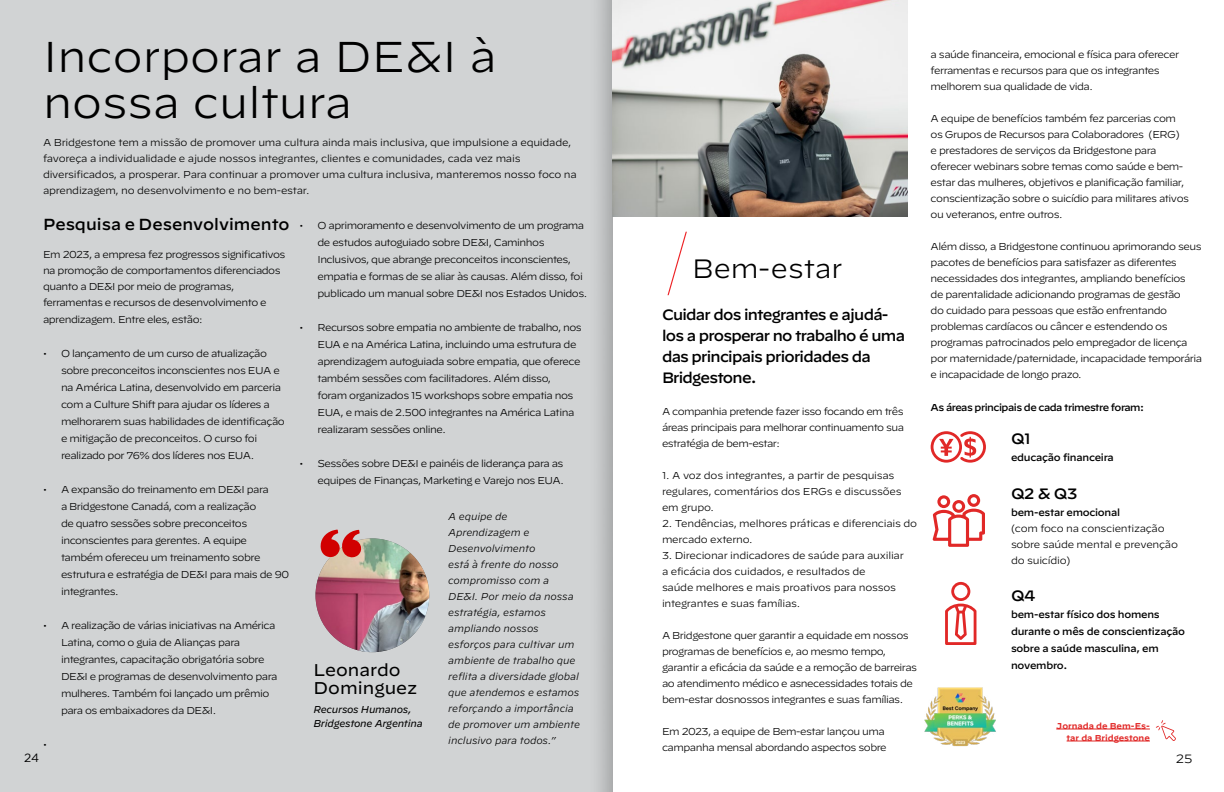
<style>
.page{position:relative;width:1224px;height:792px;background:#fff}
.page>*{position:absolute;margin:0;border:0;box-sizing:border-box;transform-origin:0 0}
.t1{font:300 43px/46px "Decimal";color:#000}
.t2{font:300 26.5px "Decimal";color:#000}
.t3{font:17px/18px "Decimal";color:#000}
.t4{font:500 16px "Decimal";color:#000}
.t5{font:500 15px/21px "Decimal";letter-spacing:-.05em;color:#000}
.t6{font:300 12px "Decimal";color:#000}
.t7{font:12px "Gotham";color:#000}
.t8{font:300 10px/17px "Decimal";letter-spacing:-.05em;color:#000}
.t9{font:300 10px/16px "Decimal";letter-spacing:-.025em;color:#000}
.t10{font:italic 300 10px/16px "Decimal";letter-spacing:-.01em;color:#000}
.t11{font:500 10px/17px "Decimal";letter-spacing:-.025em;color:#000}
.t12{font:500 10px "Decimal";letter-spacing:-.05em;color:#000}
.t13{font:italic 10px/14px "Decimal";letter-spacing:-.025em;color:#000}
.t14{font:600 8.5px/12px "Decimal";color:#e12827;text-align:right}
</style>
<div class="page">
<div style="left:0;top:0;width:612px;height:792px;background:#d1d3d4"></div>
<img style="left:316px;top:538px;width:113px;height:114px;border-radius:57px">
<svg style="left:320px;top:530px;width:42px;height:28px"></svg>
<img style="left:612px;top:0;width:296px;height:217px">
<hr style="left:1056px;top:728px;width:94px;height:2px;background:#e12827">
<hr style="left:1067px;top:740px;width:83px;height:2px;background:#e12827">
<svg style="left:1156px;top:720px;width:20px;height:21px"></svg>
<svg style="left:945px;top:582px;width:31px;height:63px"></svg>
<svg style="left:933px;top:494px;width:52px;height:53px"></svg>
<svg style="left:931px;top:431px;width:55px;height:32px"></svg>
<img style="left:924px;top:687px;width:72px;height:60px">
<svg style="left:668px;top:232px;width:19px;height:63px"></svg>
<h1 class="t1" style="left:43px;top:35px;width:455px">Incorporar a DE&amp;I à nossa cultura</h1>
<p class="t9" style="left:43px;top:135px;width:535px">A Bridgestone tem a missão de promover uma cultura ainda mais inclusiva, que impulsione a equidade, favoreça a individualidade e ajude nossos integrantes, clientes e comunidades, cada vez mais diversificados, a prosperar. Para continuar a promover uma cultura inclusiva, manteremos nosso foco na aprendizagem, no desenvolvimento e no bem-estar.</p>
<h3 class="t4" style="left:43px;top:209px;width:248px">Pesquisa e Desenvolvimento</h3>
<p class="t8" style="left:43px;top:246px;width:244px;line-height:16px">Em 2023, a empresa fez progressos significativos na promoção de comportamentos diferenciados quanto a DE&amp;I por meio de programas, ferramentas e recursos de desenvolvimento e</p>
<p class="t8" style="left:43px;top:311px;width:161px">aprendizagem. Entre eles, estão:</p>
<p class="t8" style="left:61px;top:345px;width:225px;text-indent:-18px">• O lançamento de um curso de atualização sobre preconceitos inconscientes nos EUA e na América Latina, desenvolvido em parceria com a Culture Shift para ajudar os líderes a melhorarem suas habilidades de identificação e mitigação de preconceitos. O curso foi realizado por 76% dos líderes nos EUA.</p>
<p class="t8" style="left:61px;top:481px;width:230px;text-indent:-18px">• A expansão do treinamento em DE&amp;I para<br>a Bridgestone Canadá, com a realização<br>de quatro sessões sobre preconceitos inconscientes para gerentes. A equipe também ofereceu um treinamento sobre estrutura e estratégia de DE&amp;I para mais de 90 integrantes.</p>
<p class="t8" style="left:61px;top:617px;width:218px;text-indent:-18px">• A realização de várias iniciativas na América Latina, como o guia de Alianças para integrantes, capacitação obrigatória sobre DE&amp;I e programas de desenvolvimento para mulheres. Também foi lançado um prêmio para os embaixadores da DE&amp;I.</p>
<p class="t8" style="left:43px;top:736px;width:5px">•</p>
<p class="t7" style="left:24px;top:753px;width:17px">24</p>
<p class="t8" style="left:318px;top:217px;width:271px;text-indent:-18px">• O aprimoramento e desenvolvimento de um programa de estudos autoguiado sobre DE&amp;I, Caminhos Inclusivos, que abrange preconceitos inconscientes, empatia e formas de se aliar às causas. Além disso, foi publicado um manual sobre DE&amp;I nos Estados Unidos.</p>
<p class="t8" style="left:318px;top:319px;width:266px;text-indent:-18px">• Recursos sobre empatia no ambiente de trabalho, nos EUA e na América Latina, incluindo uma estrutura de aprendizagem autoguiada sobre empatia, que oferece também sessões com facilitadores. Além disso, foram organizados 15 workshops sobre empatia nos EUA, e mais de 2.500 integrantes na América Latina realizaram sessões online.</p>
<p class="t8" style="left:300px;top:455px;width:266px;text-align:right">• Sessões sobre DE&amp;I e painéis de liderança para as equipes de Finanças, Marketing e Varejo nos EUA.</p>
<h3 class="t3" style="left:314px;top:661px;width:105px">Leonardo<br>Dominguez</h3>
<p class="t13" style="left:314px;top:701px;width:111px">Recursos Humanos,<br>Bridgestone Argentina</p>
<p class="t10" style="left:448px;top:507px;width:133px">A equipe de<br>Aprendizagem e<br>Desenvolvimento<br>está à frente do nosso compromisso com a<br>DE&amp;I. Por meio da nossa estratégia, estamos ampliando nossos esforços para cultivar um ambiente de trabalho que reflita a diversidade global que atendemos e estamos reforçando a importância de promover um ambiente inclusivo para todos.”</p>
<h2 class="t2" style="left:692px;top:253px;width:152px">Bem-estar</h2>
<h3 class="t5" style="left:662px;top:302px;width:245px">Cuidar dos integrantes e ajudá&shy;los a prosperar no trabalho é uma das principais prioridades da<br>Bridgestone.</h3>
<p class="t8" style="left:662px;top:404px;width:244px;line-height:16px;text-align:justify">A companhia pretende fazer isso focando em três áreas principais para melhorar continuamento sua estratégia de bem-estar:</p>
<p class="t9" style="left:662px;top:468px;width:241px">1. A voz dos integrantes, a partir de pesquisas regulares, comentários dos ERGs e discussões em grupo.</p>
<p class="t9" style="left:662px;top:516px;width:257px">2. Tendências, melhores práticas e diferenciais do mercado externo.</p>
<p class="t9" style="left:662px;top:548px;width:243px">3. Direcionar indicadores de saúde para auxiliar a eficácia dos cuidados, e resultados de<br>saúde melhores e mais proativos para nossos integrantes e suas famílias.</p>
<p class="t8" style="left:662px;top:628px;width:257px;line-height:16px">A Bridgestone quer garantir a equidade em nossos programas de benefícios e, ao mesmo tempo, garantir a eficácia da saúde e a remoção de barreiras ao atendimento médico e asnecessidades totais de bem-estar dosnossos integrantes e suas famílias.</p>
<p class="t8" style="left:662px;top:724px;width:226px;line-height:16px">Em 2023, a equipe de Bem-estar lançou uma campanha mensal abordando aspectos sobre</p>
<p class="t8" style="left:931px;top:47px;width:250px;line-height:16px">a saúde financeira, emocional e física para oferecer ferramentas e recursos para que os integrantes melhorem sua qualidade de vida.</p>
<p class="t8" style="left:931px;top:111px;width:260px;line-height:16px">A equipe de benefícios também fez parcerias com os Grupos de Recursos para Colaboradores (ERG)<br>e prestadores de serviços da Bridgestone para oferecer webinars sobre temas como saúde e bem&shy;estar das mulheres, objetivos e planificação familiar, conscientização sobre o suicídio para militares ativos ou veteranos, entre outros.</p>
<p class="t8" style="left:931px;top:239px;width:273px;line-height:16px">Além disso, a Bridgestone continuou aprimorando seus pacotes de benefícios para satisfazer as diferentes necessidades dos integrantes, ampliando benefícios<br>de parentalidade adicionando programas de gestão<br>do cuidado para pessoas que estão enfrentando problemas cardíacos ou câncer e estendendo os programas patrocinados pelo empregador de licença por maternidade/paternidade, incapacidade temporária e incapacidade de longo prazo.</p>
<p class="t12" style="left:931px;top:398px;width:215px">As áreas principais de cada trimestre foram:</p>
<h3 class="t5" style="left:1011px;top:426px;width:22px">Q1</h3>
<p class="t11" style="left:1011px;top:447px;width:104px">educação financeira</p>
<h3 class="t5" style="left:1011px;top:481px;width:68px">Q2 &amp; Q3</h3>
<p class="t11" style="left:1011px;top:502px;width:111px">bem-estar emocional</p>
<p class="t9" style="left:1011px;top:520px;width:169px">(com foco na conscientização sobre saúde mental e prevenção do suicídio)</p>
<h3 class="t5" style="left:1011px;top:583px;width:26px">Q4</h3>
<p class="t11" style="left:1011px;top:604px;width:176px">bem-estar físico dos homens durante o mês de conscientização sobre a saúde masculina, em novembro.</p>
<p class="t14" style="left:1056px;top:719px;width:95px">Jornada de Bem-Es&shy;tar da Bridgestone</p>
<p class="t6" style="left:1176px;top:751px;width:18px">25</p>
</div>
